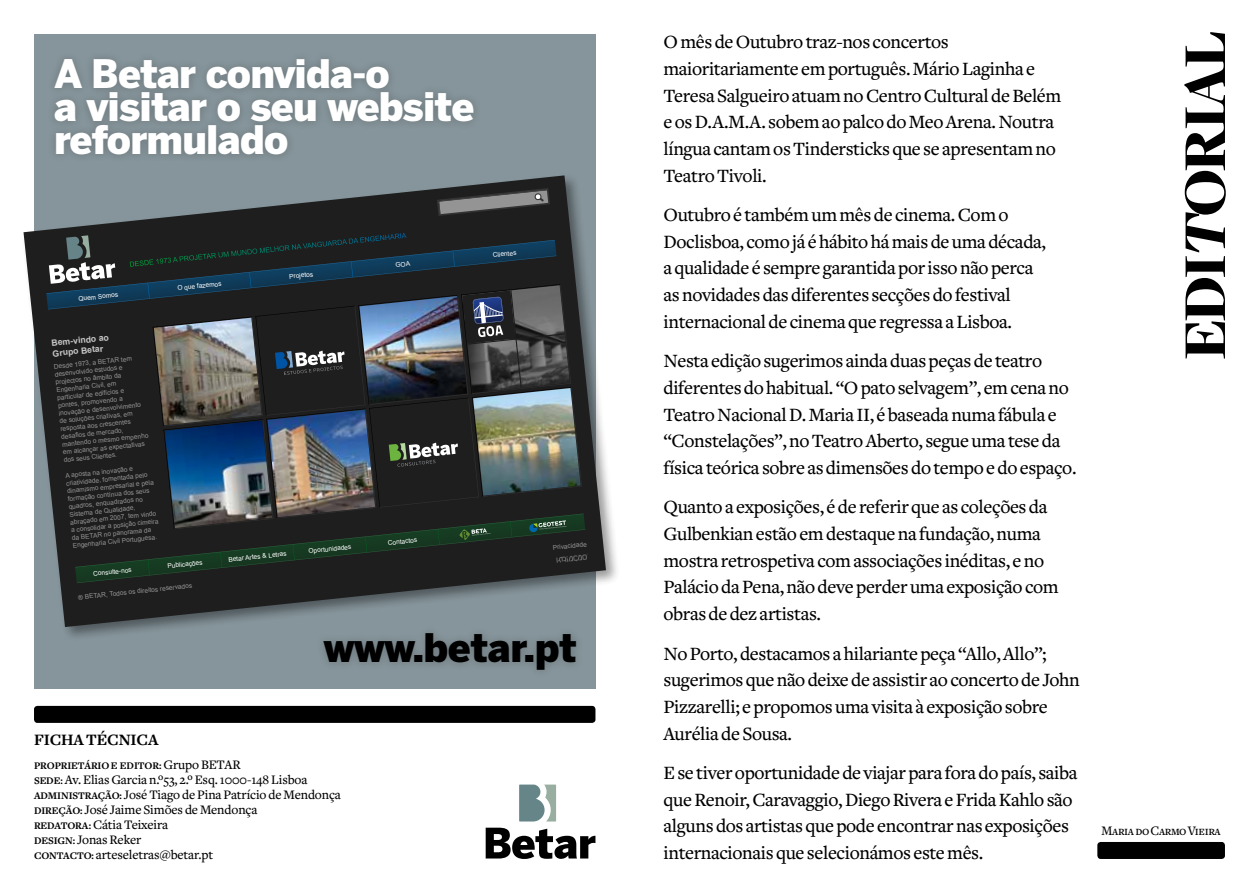
<style>
.page{position:relative;width:1259px;height:893px;background:#fff}
.page>*{position:absolute;margin:0;border:0;box-sizing:border-box;transform-origin:0 0}
.t1{font:63px "Freight Disp Black SC";letter-spacing:-.04em;color:#000}
.t2{font:900 39px/33px "Benton Sans";letter-spacing:-.02em;color:#fff}
.t3{font:900 39px "Benton Sans";letter-spacing:-.01em;color:#000}
.t4{font:500 19.5px/26.7px "Freight Text";letter-spacing:-.02em;color:#000}
.t5{font:700 16.5px "Freight Text";letter-spacing:-.01em;color:#000}
.t6{font:500 13.5px/15px "Freight Text";letter-spacing:-.01em;color:#000}
.t7{font:13.5px "Freight Text Medium SC";letter-spacing:-.03em;color:#000;scale:.96 1}
.t8{font:700 10.5px "Freight Text";letter-spacing:-.01em;color:#000}
.t9{font:700 8.7px/10.5px "Arial";color:#c7c7c7}
.t10{font:6.6px/7.8px "Arial";color:#949494}
.t11{font:6.6px "Arial";color:#fff}
.s1{font-weight:500;font-size:13.5px}
.s2{font-weight:700;font-size:10.5px}
.s3{font-family:"Freight Disp Black Italic SC"}
</style>
<div class="page">
<div style="left:1097px;top:842px;width:128px;height:17px;background:#000;border-radius:3px"></div>
<div style="left:34px;top:706px;width:561px;height:17px;background:#000;border-radius:3px"></div>
<svg style="left:519px;top:785px;width:37px;height:36px"></svg>
<svg style="left:486px;top:828px;width:109px;height:31px"></svg>
<div style="left:34px;top:34px;width:561px;height:655px;background:#86959b"></div>
<div style="left:46px;top:51px;width:436px;height:112px;background:#000;opacity:.2"></div>
<div style="left:315px;top:625px;width:270px;height:54px;background:#7c8a90"></div>
<div style="left:21px;top:173px;width:599px;height:469px;background:#000;opacity:.4"></div>
<svg style="left:23px;top:175px;width:583px;height:452px"></svg>
<svg style="left:437px;top:188px;width:113px;height:28px"></svg>
<img style="left:46px;top:233px;width:542px;height:350px">
<h2 class="t2" style="left:54px;top:57px;width:422px">A Betar convida-o<br>a visitar o seu website reformulado</h2>
<p class="t11" style="left:78px;top:294px;width:41px;rotate:-6deg">Quem Somos</p>
<p class="t11" style="left:177px;top:284px;width:46px;rotate:-6deg">O que fazemos</p>
<p class="t11" style="left:289px;top:272px;width:25px;rotate:-6deg">Projetos</p>
<p class="t9" style="left:51px;top:338px;width:59px;rotate:-6deg">Bem-vindo ao<br>Grupo Betar</p>
<p class="t10" style="left:54px;top:363px;width:88px;rotate:-6deg">Desde 1973, a BETAR tem desenvolvido estudos e projectos no âmbito da<br>Engenharia Civil, em particular de edifícios e pontes, promovendo a inovação e desenvolvimento de soluções criativas, em resposta aos crescentes desafios de mercado, mantendo o mesmo empenho em alcançar as expectativas dos seus Clientes.</p>
<p class="t10" style="left:65px;top:472px;width:89px;rotate:-6deg">A aposta na inovação e criatividade, fomentada pelo dinamismo empresarial e pela formação contínua dos seus quadros, enquadrados no<br>Sistema de Qualidade, abraçado em 2007, tem vindo a consolidar a posição cimeira da BETAR no panorama da<br>Engenharia Civil Portuguesa.</p>
<p class="t11" style="left:93px;top:569px;width:40px;rotate:-6deg">Consulte-nos</p>
<p class="t11" style="left:167px;top:562px;width:37px;rotate:-6deg">Publicações</p>
<p class="t11" style="left:228px;top:555px;width:60px;rotate:-6deg">Betar Artes &amp; Letras</p>
<p class="t11" style="left:308px;top:547px;width:44px;rotate:-6deg">Oportunidades</p>
<p class="t10" style="left:78px;top:593px;width:116px;rotate:-6deg">® BETAR, Todos os direitos reservados</p>
<p class="t11" style="left:387px;top:538px;width:31px;rotate:-6deg">Contactos</p>
<p class="t11" style="left:492px;top:251px;width:25px;rotate:-6deg">Clientes</p>
<p class="t10" style="left:552px;top:544px;width:36px;rotate:-6deg">Privacidade</p>
<h2 class="t3" style="left:324px;top:625px;width:254px">www.betar.pt</h2>
<p class="t5" style="left:34px;top:731px;width:126px">FICHA TÉCNICA</p>
<p class="t8" style="left:34px;top:760px;width:208px">PROPRIETÁRIO E EDITOR: <span class="s1">Grupo BETAR</span></p>
<p class="t6" style="left:34px;top:772px;width:308px"><span class="s2">SEDE:</span> Av. Elias Garcia n.º53, 2.º Esq. 1000-148 Lisboa <span class="s2">ADMINISTRAÇÃO:</span> José Tiago de Pina Patrício de Mendonça <span class="s2">DIREÇÃO:</span> José Jaime Simões de Mendonça<br><span class="s2">REDATORA:</span> Cátia Teixeira<br><span class="s2">DESIGN:</span> Jonas Reker<br><span class="s2">CONTACTO:</span> arteseletras@betar.pt</p>
<p class="t4" style="left:663px;top:29px;width:399px">O mês de Outubro traz-nos concertos maioritariamente em português. Mário Laginha e Teresa Salgueiro atuam no Centro Cultural de Belém e os D.A.M.A. sobem ao palco do Meo Arena. Noutra língua cantam os Tindersticks que se apresentam no Teatro Tivoli.</p>
<p class="t4" style="left:663px;top:202px;width:384px">Outubro é também um mês de cinema. Com o Doclisboa, como já é hábito há mais de uma década, a qualidade é sempre garantida por isso não perca as novidades das diferentes secções do festival internacional de cinema que regressa a Lisboa.</p>
<p class="t4" style="left:663px;top:348px;width:414px">Nesta edição sugerimos ainda duas peças de teatro diferentes do habitual. “O pato selvagem”, em cena no Teatro Nacional D. Maria II, é baseada numa fábula e “Constelações”, no Teatro Aberto, segue uma tese da física teórica sobre as dimensões do tempo e do espaço.</p>
<p class="t4" style="left:663px;top:494px;width:397px">Quanto a exposições, é de referir que as coleções da Gulbenkian estão em destaque na fundação, numa mostra retrospetiva com associações inéditas, e no Palácio da Pena, não deve perder uma exposição com obras de dez artistas.</p>
<p class="t4" style="left:663px;top:640px;width:418px">No Porto, destacamos a hilariante peça “Allo, Allo”; sugerimos que não deixe de assistir ao concerto de John Pizzarelli; e propomos uma visita à exposição sobre Aurélia de Sousa.</p>
<p class="t4" style="left:663px;top:760px;width:415px">E se tiver oportunidade de viajar para fora do país, saiba que Renoir, Caravaggio, Diego Rivera e Frida Kahlo são alguns dos artistas que pode encontrar nas exposições internacionais que selecionámos este mês.</p>
<h1 class="t1" style="left:1170px;top:360px;width:331px;rotate:-90deg">EDI<span class="s3">T</span>ORIAL</h1>
<p class="t7" style="left:1101px;top:823px;width:126px">Maria do Carmo Vieira</p>
</div>
